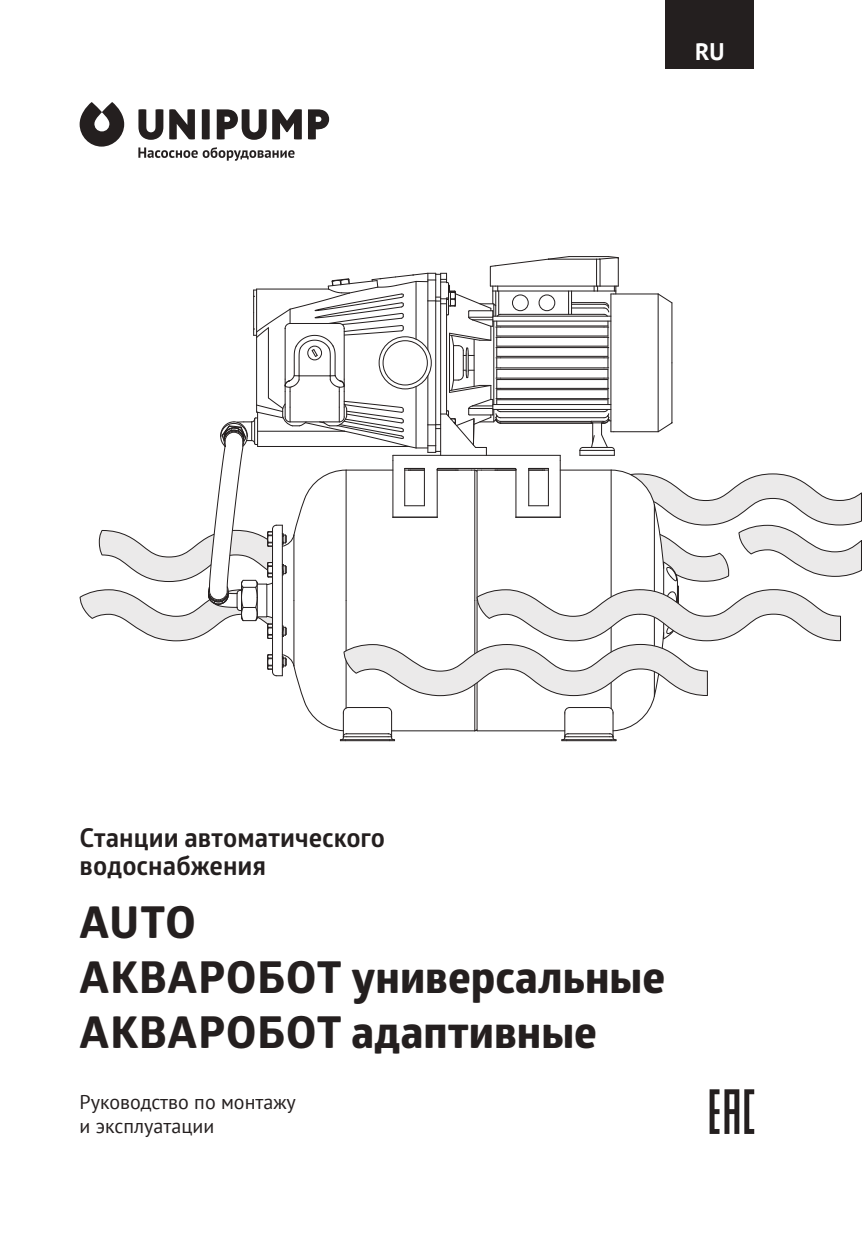
<style>
.page{position:relative;width:862px;height:1236px;background:#fff}
.page>*{position:absolute;margin:0;border:0;box-sizing:border-box;transform-origin:0 0}
.t1{font:700 44px/55px "Globerx";color:#241f1f}
.t2{font:700 26px/28px "Glober";color:#241f1f}
.t3{font:700 24px "PT Sans";color:#fff}
.t4{font:20px/24px "PT Sans";color:#241f1f}
</style>
<div class="page">
<svg style="left:80px;top:256px;width:782px;height:485px"></svg>
<svg style="left:709px;top:1089px;width:45px;height:45px"></svg>
<div style="left:665px;top:0;width:89px;height:68px;background:#241f1f"></div>
<svg style="left:138px;top:147px;width:156px;height:14px"></svg>
<svg style="left:80px;top:102px;width:44px;height:45px"></svg>
<svg style="left:169px;top:109px;width:26px;height:30px"></svg>
<svg style="left:202px;top:109px;width:8px;height:30px"></svg>
<svg style="left:308px;top:109px;width:21px;height:30px"></svg>
<svg style="left:217px;top:109px;width:85px;height:31px"></svg>
<svg style="left:138px;top:109px;width:25px;height:31px"></svg>
<p class="t3" style="left:695px;top:35px;width:31px">RU</p>
<p class="t2" style="left:80px;top:823px;width:307px">Станции автоматического водоснабжения</p>
<p class="t1" style="left:80px;top:894px;width:587px">AUTO<br>АКВАРОБОТ универсальные<br>АКВАРОБОТ адаптивные</p>
<p class="t4" style="left:80px;top:1089px;width:218px">Руководство по монтажу и эксплуатации</p>
</div>
